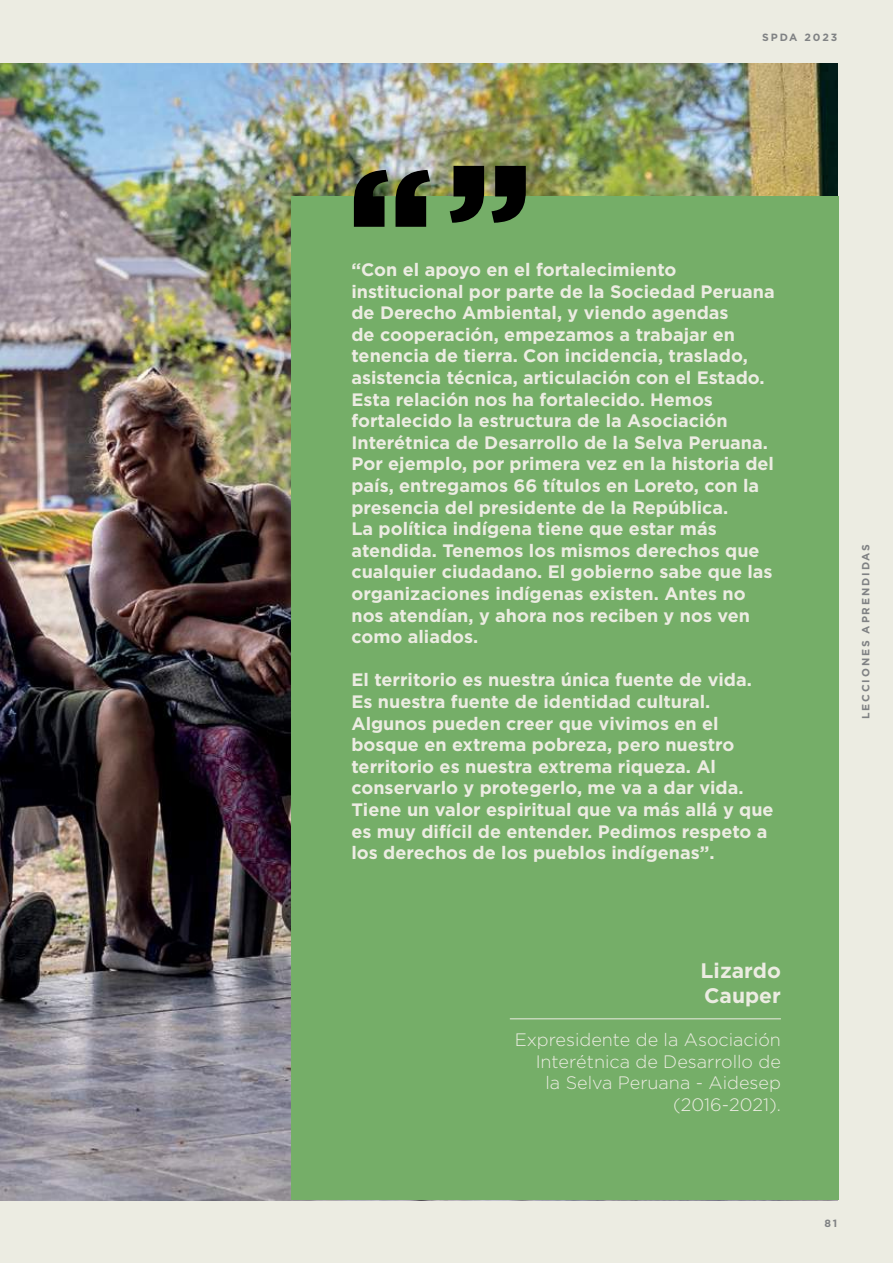
<style>
.page{position:relative;width:893px;height:1263px;background:#ecece2}
.page>*{position:absolute;margin:0;border:0;box-sizing:border-box;transform-origin:0 0}
.t1{font:700 21px/25.2px "Gotham";color:#ecece2}
.t2{font:700 18px/21.6px "Gotham";color:#ecece2}
.t3{font:300 18px/21.6px "Gotham";color:#ecece2;text-align:right}
.t4{font:700 10.5px "Gotham";letter-spacing:.18em;color:#808284}
</style>
<div class="page">
<img style="left:0;top:64px;width:837px;height:1136px">
<div style="left:292px;top:196px;width:547px;height:1004px;background:#75ae68"></div>
<hr style="left:510px;top:1018px;width:271px;height:1px;background:#ecece2">
<svg style="left:354px;top:170px;width:76px;height:57px;background:#283121"></svg>
<svg style="left:450px;top:166px;width:76px;height:57px"></svg>
<p class="t4" style="left:762px;top:30px;width:77px">SPDA 2023</p>
<p class="t2" style="left:351px;top:259px;width:425px">“Con el apoyo en el fortalecimiento institucional por parte de la Sociedad Peruana de Derecho Ambiental, y viendo agendas<br>de cooperación, empezamos a trabajar en tenencia de tierra. Con incidencia, traslado, asistencia técnica, articulación con el Estado.<br>Esta relación nos ha fortalecido. Hemos fortalecido la estructura de la Asociación Interétnica de Desarrollo de la Selva Peruana.<br>Por ejemplo, por primera vez en la historia del país, entregamos 66 títulos en Loreto, con la presencia del presidente de la República.<br>La política indígena tiene que estar más atendida. Tenemos los mismos derechos que cualquier ciudadano. El gobierno sabe que las organizaciones indígenas existen. Antes no nos atendían, y ahora nos reciben y nos ven como aliados.</p>
<p class="t2" style="left:351px;top:669px;width:424px">El territorio es nuestra única fuente de vida.<br>Es nuestra fuente de identidad cultural.<br>Algunos pueden creer que vivimos en el bosque en extrema pobreza, pero nuestro territorio es nuestra extrema riqueza. Al conservarlo y protegerlo, me va a dar vida.<br>Tiene un valor espiritual que va más allá y que es muy difícil de entender. Pedimos respeto a los derechos de los pueblos indígenas”.</p>
<p class="t1" style="left:701px;top:958px;width:82px">Lizardo<br>Cauper</p>
<p class="t3" style="left:515px;top:1029px;width:268px">Expresidente de la Asociación<br>Interétnica de Desarrollo de<br>la Selva Peruana - Aidesep (2016-2021).</p>
<p class="t4" style="left:859px;top:719px;width:176px;rotate:-90deg">LECCIONES APRENDIDAS</p>
<p class="t4" style="left:824px;top:1216px;width:14px">81</p>
</div>
